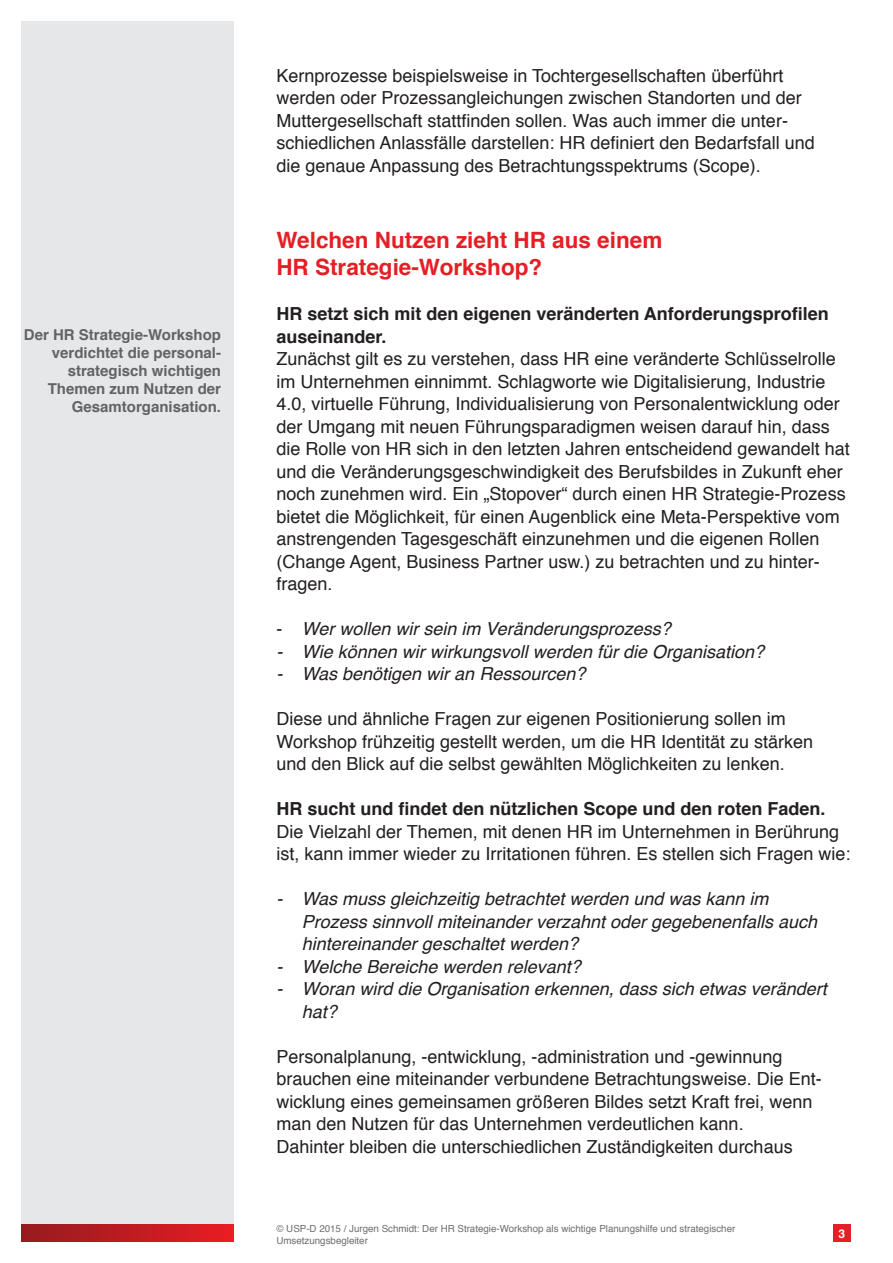
<style>
.page{position:relative;width:893px;height:1263px;background:#fff}
.page>*{position:absolute;margin:0;border:0;box-sizing:border-box;transform-origin:0 0}
.t1{font:700 22.5px/27px "Helvetica";color:#e41f25}
.t2{font:18px/22.5px "Helvetica";color:#231f20}
.t3{font:italic 18px/22.5px "Helvetica";color:#231f20}
.t4{font:700 18px/22.5px "Helvetica";color:#231f20}
.t5{font:700 15px/18px "Helvetica";color:#636366;text-align:right}
.t6{font:700 12px "Helvetica";color:#fff}
.t7{font:9.75px/11.7px "Helvetica";color:#6c6d70}
.s1{font-style:normal}
</style>
<div class="page">
<div style="left:21px;top:21px;width:213px;height:1221px;background:#e6e7e9"></div>
<div style="left:833px;top:1225px;width:17px;height:17px;background:#e41f25"></div>
<div style="left:21px;top:1225px;width:213px;height:17px;background:linear-gradient(to right,#951b1e,#e91c24)"></div>
<p class="t5" style="left:24px;top:326px;width:199px">Der HR Strategie-Workshop verdichtet die personal&shy;strategisch wichtigen<br>Themen zum Nutzen der<br>Gesamtorganisation.</p>
<p class="t2" style="left:276px;top:65px;width:540px">Kernprozesse beispielsweise in Tochtergesellschaften überführt werden oder Prozessangleichungen zwischen Standorten und der Muttergesellschaft stattfinden sollen. Was auch immer die unter&shy;schiedlichen Anlassfälle darstellen: HR definiert den Bedarfsfall und die genaue Anpassung des Betrachtungsspektrums (Scope).</p>
<p class="t1" style="left:276px;top:227px;width:387px">Welchen Nutzen zieht HR aus einem<br>HR Strategie-Workshop?</p>
<p class="t4" style="left:276px;top:303px;width:554px">HR setzt sich mit den eigenen veränderten Anforderungsprofilen auseinander.</p>
<p class="t2" style="left:276px;top:348px;width:575px">Zunächst gilt es zu verstehen, dass HR eine veränderte Schlüsselrolle im Unternehmen einnimmt. Schlagworte wie Digitalisierung, Industrie 4.0, virtuelle Führung, Individualisierung von Personalentwicklung oder der Umgang mit neuen Führungsparadigmen weisen darauf hin, dass die Rolle von HR sich in den letzten Jahren entscheidend gewandelt hat und die Veränderungsgeschwindigkeit des Berufsbildes in Zukunft eher noch zunehmen wird. Ein „Stopover“ durch einen HR Strategie-Prozess bietet die Möglichkeit, für einen Augenblick eine Meta-Perspektive vom anstrengenden Tagesgeschäft einzunehmen und die eigenen Rollen (Change Agent, Business Partner usw.) zu betrachten und zu hinter&shy;fragen.</p>
<p class="t3" style="left:276px;top:618px;width:396px"><span class="s1">-</span> Wer wollen wir sein im Veränderungsprozess?</p>
<p class="t3" style="left:276px;top:640px;width:489px">- Wie können wir wirkungsvoll werden für die Organisation?</p>
<p class="t3" style="left:276px;top:663px;width:310px">- Was benötigen wir an Ressourcen?</p>
<p class="t2" style="left:276px;top:708px;width:538px">Diese und ähnliche Fragen zur eigenen Positionierung sollen im<br>Workshop frühzeitig gestellt werden, um die HR Identität zu stärken und den Blick auf die selbst gewählten Möglichkeiten zu lenken.</p>
<p class="t4" style="left:276px;top:798px;width:551px">HR sucht und findet den nützlichen Scope und den roten Faden.</p>
<p class="t2" style="left:276px;top:821px;width:575px">Die Vielzahl der Themen, mit denen HR im Unternehmen in Berührung ist, kann immer wieder zu Irritationen führen. Es stellen sich Fragen wie:</p>
<p class="t3" style="left:302px;top:888px;width:517px;text-indent:-26px">- Was muss gleichzeitig betrachtet werden und was kann im<br>Prozess sinnvoll miteinander verzahnt oder gegebenenfalls auch hintereinander geschaltet werden?</p>
<p class="t3" style="left:276px;top:955px;width:306px">- Welche Bereiche werden relevant?</p>
<p class="t3" style="left:302px;top:978px;width:526px;text-indent:-26px">- Woran wird die Organisation erkennen, dass sich etwas verändert hat?</p>
<p class="t2" style="left:276px;top:1046px;width:547px">Personalplanung, -entwicklung, -administration und -gewinnung brauchen eine miteinander verbundene Betrachtungsweise. Die Ent&shy;wicklung eines gemeinsamen größeren Bildes setzt Kraft frei, wenn man den Nutzen für das Unternehmen verdeutlichen kann.<br>Dahinter bleiben die unterschiedlichen Zuständigkeiten durchaus</p>
<p class="t7" style="left:276px;top:1223px;width:460px">© USP-D 2015 / Jurgen Schmidt: Der HR Strategie-Workshop als wichtige Planungshilfe und strategischer<br>Umsetzungsbegleiter</p>
<p class="t6" style="left:839px;top:1224px;width:8px">3</p>
</div>
